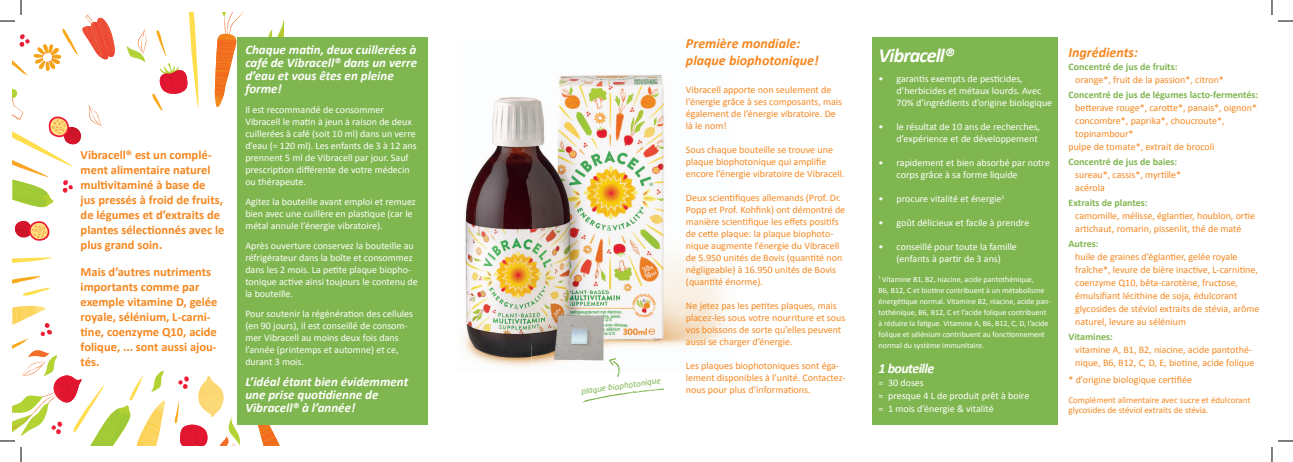
<style>
.page{position:relative;width:1293px;height:462px;background:#fff}
.page>*{position:absolute;margin:0;border:0;box-sizing:border-box;transform-origin:0 0}
.t1{font:italic 700 20px "Calibri";letter-spacing:-.04em;color:#fff}
.t2{font:italic 700 14px/16.8px "Calibri";color:#f5871f}
.t3{font:italic 700 14px "Calibri";letter-spacing:-.04em;color:#fff}
.t4{font:italic 700 13px/13px "Calibri";color:#fff}
.t5{font:700 12.5px/15.1px "Calibri";color:#f5871f}
.t6{font:10px/12px "Calibri";color:#f5871f}
.t7{font:10px/12px "Calibri";color:#fff}
.t8{font:700 10px "Calibri";color:#80b650}
.t9{font:9px/10px "Calibri";color:#f5871f}
.t10{font:italic 9px "Calibri";color:#80b650}
.t11{font:8px/11px "Calibri";color:#fff}
</style>
<div class="page">
<svg style="left:214px;top:12px;width:69px;height:95px"></svg>
<img style="left:215px;top:34px;width:19px;height:67px">
<svg style="left:12px;top:276px;width:39px;height:20px"></svg>
<svg style="left:15px;top:221px;width:35px;height:20px"></svg>
<svg style="left:126px;top:12px;width:73px;height:99px"></svg>
<svg style="left:88px;top:105px;width:14px;height:21px"></svg>
<svg style="left:12px;top:257px;width:40px;height:6px"></svg>
<svg style="left:12px;top:89px;width:69px;height:113px"></svg>
<img style="left:12px;top:179px;width:41px;height:28px">
<svg style="left:174px;top:376px;width:106px;height:70px"></svg>
<img style="left:180px;top:424px;width:27px;height:21px">
<div style="left:237px;top:38px;width:190px;height:387px;background:#80b650"></div>
<img style="left:463px;top:74px;width:262px;height:296px">
<svg style="left:583px;top:388px;width:80px;height:14px"></svg>
<div style="left:871px;top:38px;width:186px;height:387px;background:#80b650"></div>
<img style="left:531px;top:292px;width:88px;height:78px">
<svg style="left:608px;top:358px;width:12px;height:19px"></svg>
<svg style="left:1278px;top:440px;width:14px;height:1px"></svg>
<svg style="left:0;top:0;width:115px;height:75px"></svg>
<svg style="left:0;top:306px;width:165px;height:156px"></svg>
<svg style="left:1271px;top:0;width:21px;height:22px"></svg>
<svg style="left:1271px;top:447px;width:1px;height:15px"></svg>
<p class="t5" style="left:81px;top:147px;width:145px">Vibracell® est un complé&shy;ment alimentaire naturel multivitaminé à base de<br>jus pressés à froid de fruits, de légumes et d’extraits de plantes sélectionnés avec le plus grand soin.</p>
<p class="t5" style="left:81px;top:264px;width:138px">Mais d’autres nutriments importants comme par exemple vitamine D, gelée royale, sélénium, L-carni&shy;tine, coenzyme Q10, acide folique, ... sont aussi ajou&shy;tés.</p>
<h3 class="t4" style="left:245px;top:43px;width:173px">Chaque matin, deux cuillerées à café de Vibracell® dans un verre d’eau et vous êtes en pleine forme!</h3>
<p class="t7" style="left:245px;top:103px;width:173px">Il est recommandé de consommer Vibracell le matin à jeun à raison de deux cuillerées à café (soit 10 ml) dans un verre d’eau (= 120 ml). Les enfants de 3 à 12 ans prennent 5 ml de Vibracell par jour. Sauf prescription différente de votre médecin ou thérapeute.</p>
<p class="t7" style="left:245px;top:195px;width:172px">Agitez la bouteille avant emploi et remuez bien avec une cuillère en plastique (car le métal annule l’énergie vibratoire).</p>
<p class="t7" style="left:245px;top:239px;width:174px">Après ouverture conservez la bouteille au réfrigérateur dans la boîte et consommez dans les 2 mois. La petite plaque biopho&shy;tonique active ainsi toujours le contenu de la bouteille.</p>
<p class="t7" style="left:245px;top:307px;width:169px">Pour soutenir la régénération des cellules (en 90 jours), il est conseillé de consom&shy;mer Vibracell au moins deux fois dans l’année (printemps et automne) et ce, durant 3 mois.</p>
<h3 class="t4" style="left:245px;top:375px;width:164px">L’idéal étant bien évidemment une prise quotidienne de<br>Vibracell® à l’année!</h3>
<h2 class="t2" style="left:685px;top:35px;width:134px">Première mondiale: plaque biophotonique!</h2>
<p class="t6" style="left:685px;top:83px;width:158px">Vibracell apporte non seulement de l’énergie grâce à ses composants, mais également de l’énergie vibratoire. De là le nom!</p>
<p class="t6" style="left:685px;top:143px;width:160px">Sous chaque bouteille se trouve une plaque biophotonique qui amplifie encore l’énergie vibratoire de Vibracell.</p>
<p class="t6" style="left:685px;top:191px;width:161px">Deux scientifiques allemands (Prof. Dr.<br>Popp et Prof. Kohfink) ont démontré de manière scientifique les effets positifs de cette plaque: la plaque biophoto&shy;nique augmente l’énergie du Vibracell de 5.950 unités de Bovis (quantité non négligeable) à 16.950 unités de Bovis (quantité énorme).</p>
<p class="t6" style="left:685px;top:299px;width:161px">Ne jetez pas les petites plaques, mais placez-les sous votre nourriture et sous vos boissons de sorte qu’elles peuvent aussi se charger d’énergie.</p>
<p class="t6" style="left:685px;top:359px;width:161px">Les plaques biophotoniques sont éga&shy;lement disponibles à l’unité. Contactez-</p>
<p class="t10" style="left:580px;top:385px;width:81px;rotate:-8deg">plaque biophotonique</p>
<p class="t6" style="left:685px;top:383px;width:126px">nous pour plus d’informations.</p>
<h1 class="t1" style="left:878px;top:42px;width:77px">Vibracell®</h1>
<p class="t7" style="left:896px;top:73px;width:157px;text-indent:-18px">• garantis exempts de pesticides, d’herbicides et métaux lourds. Avec<br>70% d’ingrédients d’origine biologique</p>
<p class="t7" style="left:878px;top:121px;width:163px;text-align:right">• le résultat de 10 ans de recherches, d’expérience et de développement</p>
<p class="t7" style="left:896px;top:157px;width:155px;text-indent:-18px">• rapidement et bien absorbé par notre corps grâce à sa forme liquide</p>
<p class="t7" style="left:878px;top:193px;width:127px">• procure vitalité et énergie<sup>1</sup></p>
<p class="t7" style="left:878px;top:217px;width:152px">• goût délicieux et facile à prendre</p>
<p class="t7" style="left:878px;top:241px;width:140px;text-align:center">• conseillé pour toute la famille (enfants à partir de 3 ans)</p>
<p class="t11" style="left:878px;top:274px;width:174px"><sup>1</sup> Vitamine B1, B2, niacine, acide pantothénique,<br>B6, B12, C et biotine contribuent à un métabolisme énergétique normal. Vitamine B2, niacine, acide pan&shy;tothénique, B6, B12, C et l’acide folique contribuent à réduire la fatigue. Vitamine A, B6, B12, C, D, l’acide folique et sélénium contribuent au fonctionnement normal du système immunitaire.</p>
<h2 class="t3" style="left:878px;top:359px;width:57px">1 bouteille</h2>
<p class="t7" style="left:878px;top:376px;width:152px;line-height:13px">= 30 doses<br>= presque 4 L de produit prêt à boire = 1 mois d’énergie &amp; vitalité</p>
<h2 class="t2" style="left:1068px;top:43px;width:71px">Ingrédients:</h2>
<p class="t8" style="left:1068px;top:60px;width:110px">Concentré de jus de fruits:</p>
<p class="t6" style="left:1074px;top:73px;width:150px">orange*, fruit de la passion*, citron*</p>
<p class="t8" style="left:1068px;top:88px;width:191px">Concentré de jus de légumes lacto-fermentés:</p>
<p class="t6" style="left:1074px;top:101px;width:183px">betterave rouge*, carotte*, panais*, oignon*</p>
<p class="t6" style="left:1074px;top:114px;width:151px">concombre*, paprika*, choucroute*,</p>
<p class="t6" style="left:1074px;top:127px;width:60px">topinambour*</p>
<p class="t6" style="left:1068px;top:140px;width:147px">pulpe de tomate*, extrait de brocoli</p>
<p class="t8" style="left:1068px;top:155px;width:110px">Concentré de jus de baies:</p>
<p class="t6" style="left:1074px;top:168px;width:107px;line-height:13px">sureau*, cassis*, myrtille* acérola</p>
<p class="t8" style="left:1068px;top:196px;width:81px">Extraits de plantes:</p>
<p class="t6" style="left:1074px;top:209px;width:181px;line-height:13px">camomille, mélisse, églantier, houblon, ortie artichaut, romarin, pissenlit, thé de maté</p>
<p class="t8" style="left:1068px;top:237px;width:32px">Autres:</p>
<p class="t6" style="left:1074px;top:250px;width:186px;line-height:13px">huile de graines d’églantier, gelée royale fraîche*, levure de bière inactive, L-carnitine, coenzyme Q10, bêta-carotène, fructose, émulsifiant lécithine de soja, édulcorant glycosides de stéviol extraits de stévia, arôme naturel, levure au sélénium</p>
<p class="t8" style="left:1068px;top:330px;width:46px">Vitamines:</p>
<p class="t6" style="left:1074px;top:343px;width:181px;line-height:13px">vitamine A, B1, B2, niacine, acide pantothé&shy;nique, B6, B12, C, D, E, biotine, acide folique</p>
<p class="t6" style="left:1068px;top:373px;width:125px">* d’origine biologique certifiée</p>
<p class="t9" style="left:1068px;top:395px;width:183px">Complément alimentaire avec sucre et édulcorant glycosides de stéviol extraits de stévia.</p>
</div>
